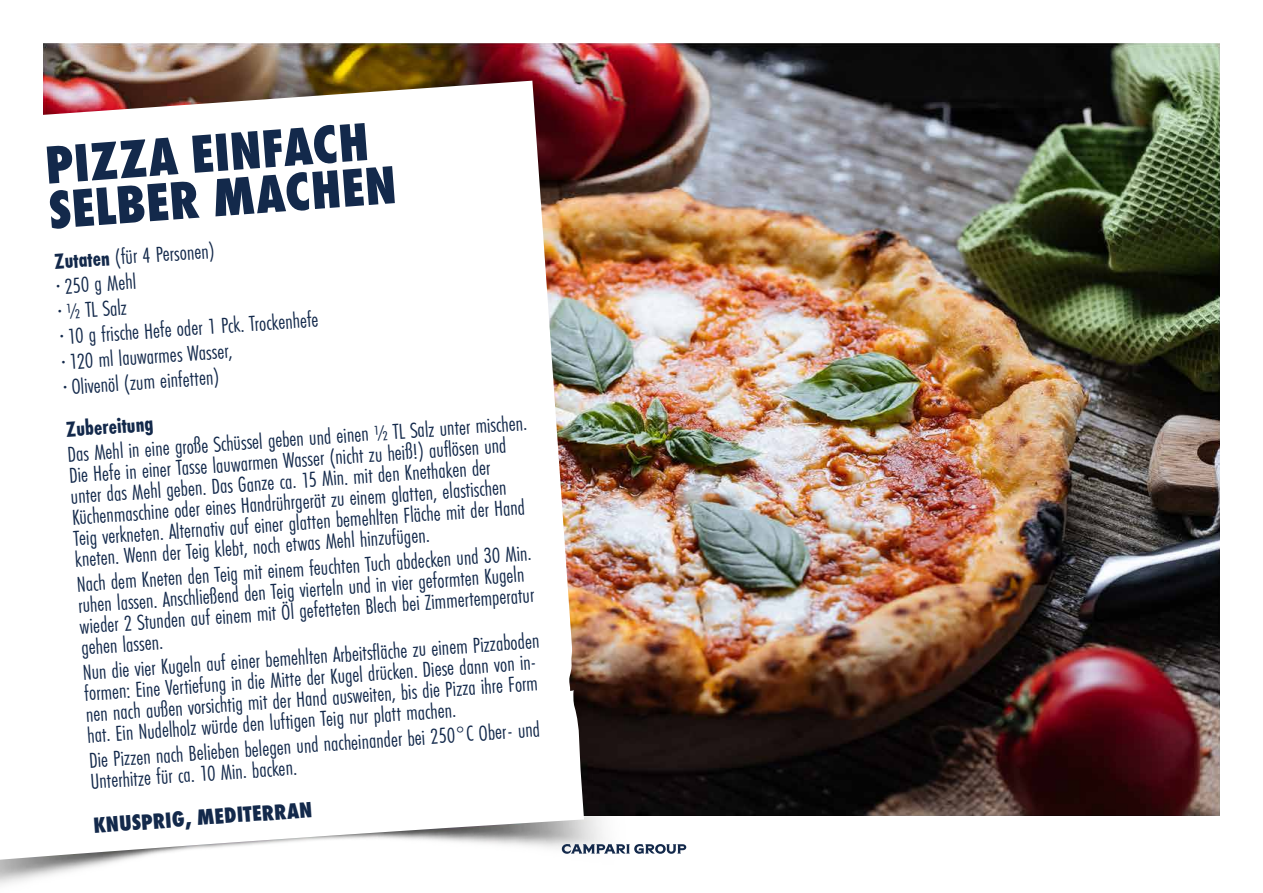
<style>
.page{position:relative;width:1263px;height:893px;background:#fff}
.page>*{position:absolute;margin:0;border:0;box-sizing:border-box;transform-origin:0 0}
.t1{font:800 55.65px/45px "Futura PT Cond";color:#13294b}
.t2{font:800 22.95px "Futura PT Cond";color:#13294b}
.t3{font:22.5px/21px "Futura PT Cond";color:#13294b}
.t4{font:700 22.5px "Futura PT Cond";color:#13294b}
.s1{font-weight:700}
</style>
<div class="page">
<img style="left:43px;top:43px;width:1177px;height:773px">
<img style="left:0;top:779px;width:708px;height:106px">
<svg style="left:0;top:81px;width:584px;height:785px"></svg>
<svg style="left:562px;top:844px;width:124px;height:10px"></svg>
<h1 class="t1" style="left:44px;top:142px;width:350px;rotate:-4deg">PIZZA EINFACH<br>SELBER MACHEN</h1>
<p class="t3" style="left:53px;top:249px;width:261px;line-height:25.2px;rotate:-4deg"><span class="s1">Zutaten</span> (für 4 Personen)<br>· 250 g Mehl<br>· ½ TL Salz<br>· 10 g frische Hefe oder 1 Pck. Trockenhefe · 120 ml lauwarmes Wasser,<br>· Olivenöl (zum einfetten)</p>
<p class="t4" style="left:65px;top:416px;width:89px;rotate:-4deg">Zubereitung</p>
<p class="t3" style="left:67px;top:444px;width:462px;rotate:-4deg">Das Mehl in eine große Schüssel geben und einen ½ TL Salz unter mischen.<br>Die Hefe in einer Tasse lauwarmen Wasser (nicht zu heiß!) aufl ösen und unter das Mehl geben. Das Ganze ca. 15 Min. mit den Knethaken der Küchenmaschine oder eines Handrührgerät zu einem glatten, elastischen Teig verkneten. Alternativ auf einer glatten bemehlten Fläche mit der Hand kneten. Wenn der Teig klebt, noch etwas Mehl hinzufügen.</p>
<p class="t3" style="left:76px;top:574px;width:457px;rotate:-4deg">Nach dem Kneten den Teig mit einem feuchten Tuch abdecken und 30 Min. ruhen lassen. Anschließend den Teig vierteln und in vier geformten Kugeln wieder 2 Stunden auf einem mit Öl gefetteten Blech bei Zimmertemperatur gehen lassen.</p>
<p class="t3" style="left:82px;top:662px;width:460px;rotate:-4deg">Nun die vier Kugeln auf einer bemehlten Arbeitsfl äche zu einem Pizzaboden formen: Eine Vertiefung in die Mitte der Kugel drücken. Diese dann von in&shy;nen nach außen vorsichtig mit der Hand ausweiten, bis die Pizza ihre Form hat. Ein Nudelholz würde den luftigen Teig nur platt machen.</p>
<p class="t3" style="left:88px;top:750px;width:453px;rotate:-4deg">Die Pizzen nach Belieben belegen und nacheinander bei 250◦C Ober- und<br>Unterhitze für ca. 10 Min. backen.</p>
<p class="t2" style="left:93px;top:811px;width:221px;rotate:-4deg">KNUSPRIG, MEDITERRAN</p>
</div>
